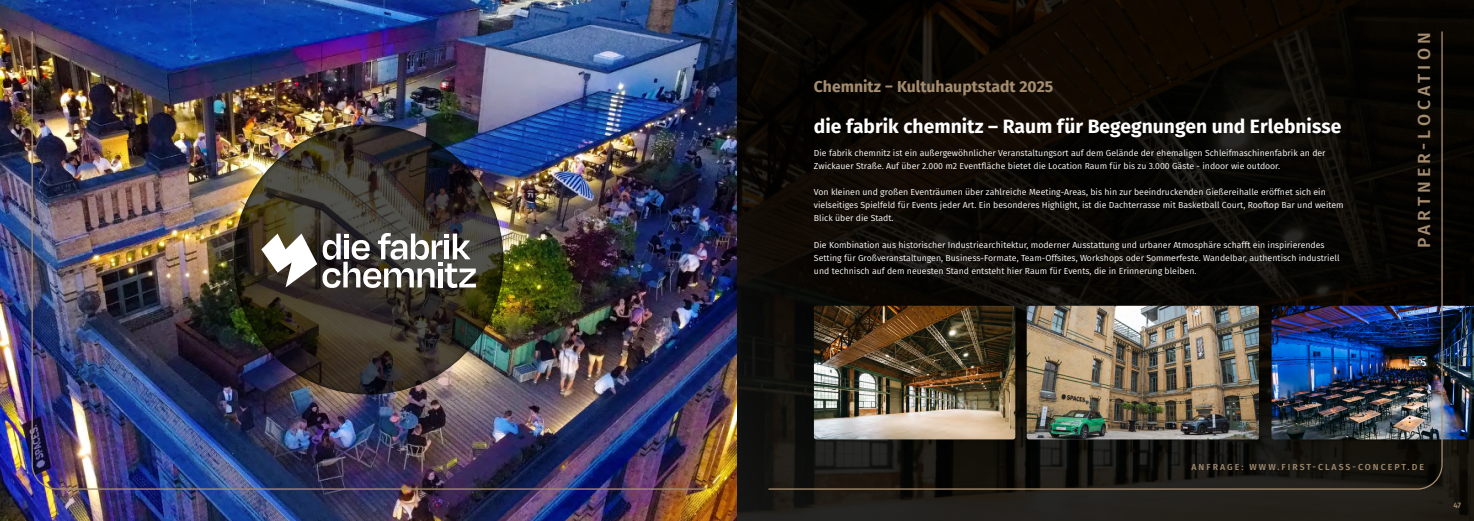
<style>
.page{position:relative;width:1474px;height:521px;background:#fff}
.page>*{position:absolute;margin:0;border:0;box-sizing:border-box;transform-origin:0 0}
.t1{font:700 19.25px "Fira Sans";color:#fff}
.t2{font:500 17.5px "Fira Sans";letter-spacing:.23em;color:#a58d70}
.t3{font:700 15.75px "Fira Sans";color:#a58d70}
.t4{font:8.75px/13.1px "Fira Sans";color:#fff}
.t5{font:500 8.75px "Fira Sans";letter-spacing:.23em;color:#a58d70}
.t6{font:500 7.88px "Fira Sans";color:#a58d70}
.s1{font-family:"DIN Pro"}
</style>
<div class="page">
<img style="left:0;top:0;width:1473px;height:521px">
<img style="left:32px;top:32px;width:673px;height:458px">
<svg style="left:261px;top:233px;width:215px;height:55px"></svg>
<img style="left:1442px;top:306px;width:31px;height:133px">
<img style="left:768px;top:32px;width:674px;height:458px">
<h3 class="t3" style="left:814px;top:75px;width:241px">Chemnitz <span class="s1">–</span> Kultuhauptstadt 2025</h3>
<h1 class="t1" style="left:814px;top:113px;width:529px">die fabrik chemnitz – Raum für Begegnungen und Erlebnisse</h1>
<p class="t4" style="left:814px;top:146px;width:513px">Die fabrik chemnitz ist ein außergewöhnlicher Veranstaltungsort auf dem Gelände der ehemaligen Schleifmaschinenfabrik an der<br>Zwickauer Straße. Auf über 2.000 m2 Eventfläche bietet die Location Raum für bis zu 3.000 Gäste - indoor wie outdoor.</p>
<p class="t4" style="left:814px;top:185px;width:531px">Von kleinen und großen Eventräumen über zahlreiche Meeting-Areas, bis hin zur beeindruckenden Gießereihalle eröffnet sich ein vielseitiges Spielfeld für Events jeder Art. Ein besonderes Highlight, ist die Dachterrasse mit Basketball Court, Rooftop Bar und weitem<br>Blick über die Stadt.</p>
<p class="t4" style="left:814px;top:238px;width:527px">Die Kombination aus historischer Industriearchitektur, moderner Ausstattung und urbaner Atmosphäre schafft ein inspirierendes<br>Setting für Großveranstaltungen, Business-Formate, Team-Offsites, Workshops oder Sommerfeste. Wandelbar, authentisch industriell und technisch auf dem neuesten Stand entsteht hier Raum für Events, die in Erinnerung bleiben.</p>
<h2 class="t2" style="left:1409px;top:248px;width:217px;rotate:-90deg">PARTNER-LOCATION</h2>
<p class="t5" style="left:1191px;top:460px;width:234px">ANFRAGE: WWW.FIRST-CLASS-CONCEPT.DE</p>
<p class="t6" style="left:1453px;top:499px;width:9px">47</p>
</div>
